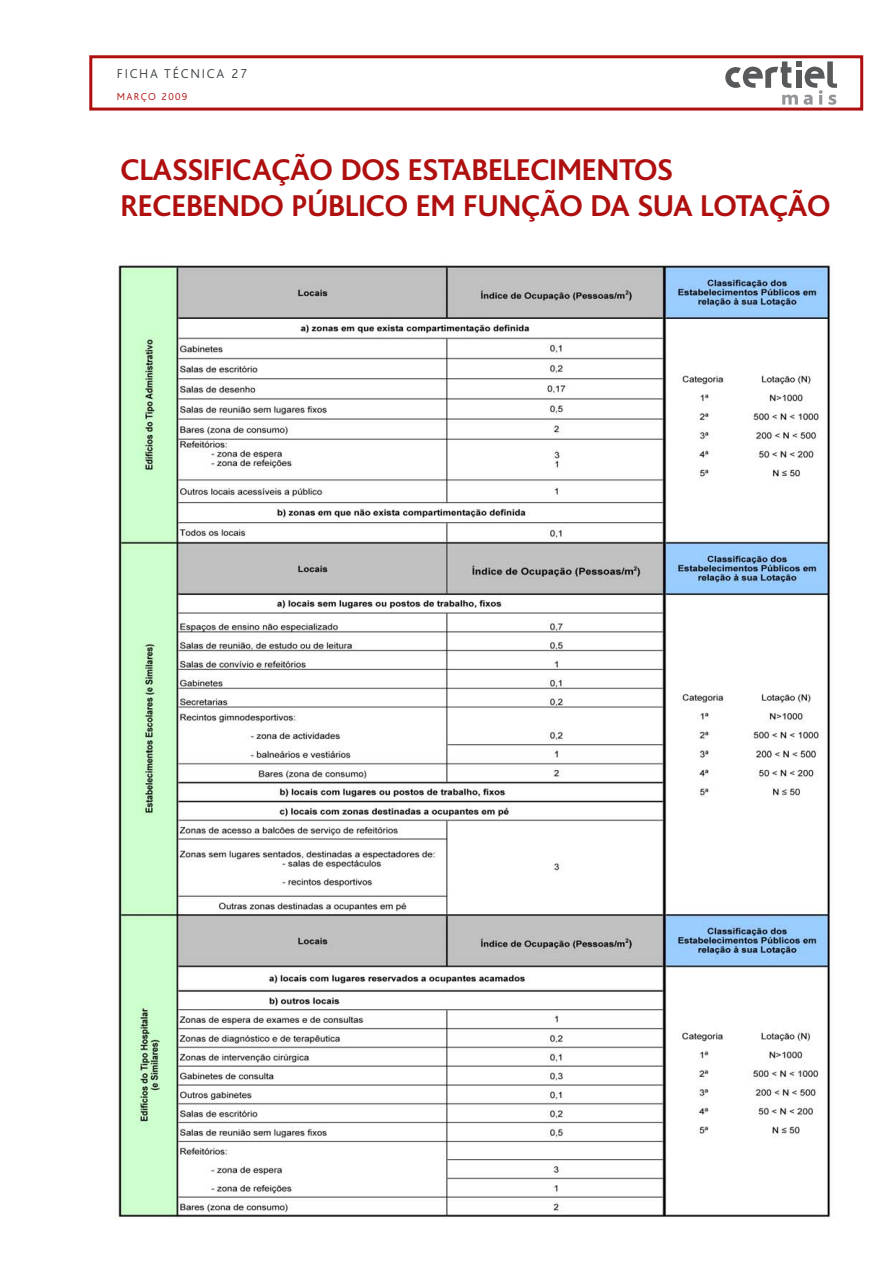
<style>
.page{position:relative;width:893px;height:1263px;background:#fff}
.page>*{position:absolute;margin:0;border:0;box-sizing:border-box;transform-origin:0 0}
.t1{font:700 31.5px/36px "PT Bliss";letter-spacing:-.01em;color:#af100f}
.t2{font:300 13.5px "PT Bliss";letter-spacing:.13em;color:#3b4346}
.t3{font:300 10.5px "PT Bliss";letter-spacing:.13em;color:#af100f}
</style>
<div class="page">
<div style="left:89px;top:55px;width:774px;height:56px;border:3px solid #af100f"></div>
<svg style="left:725px;top:61px;width:112px;height:44px"></svg>
<img style="left:114px;top:263px;width:716px;height:956px">
<p class="t2" style="left:117px;top:67px;width:132px">FICHA TÉCNICA 27</p>
<p class="t3" style="left:117px;top:91px;width:72px">MARÇO 2009</p>
<p class="t1" style="left:121px;top:154px;width:712px">CLASSIFICAÇÃO DOS ESTABELECIMENTOS<br>RECEBENDO PÚBLICO EM FUNÇÃO DA SUA LOTAÇÃO</p>
</div>
